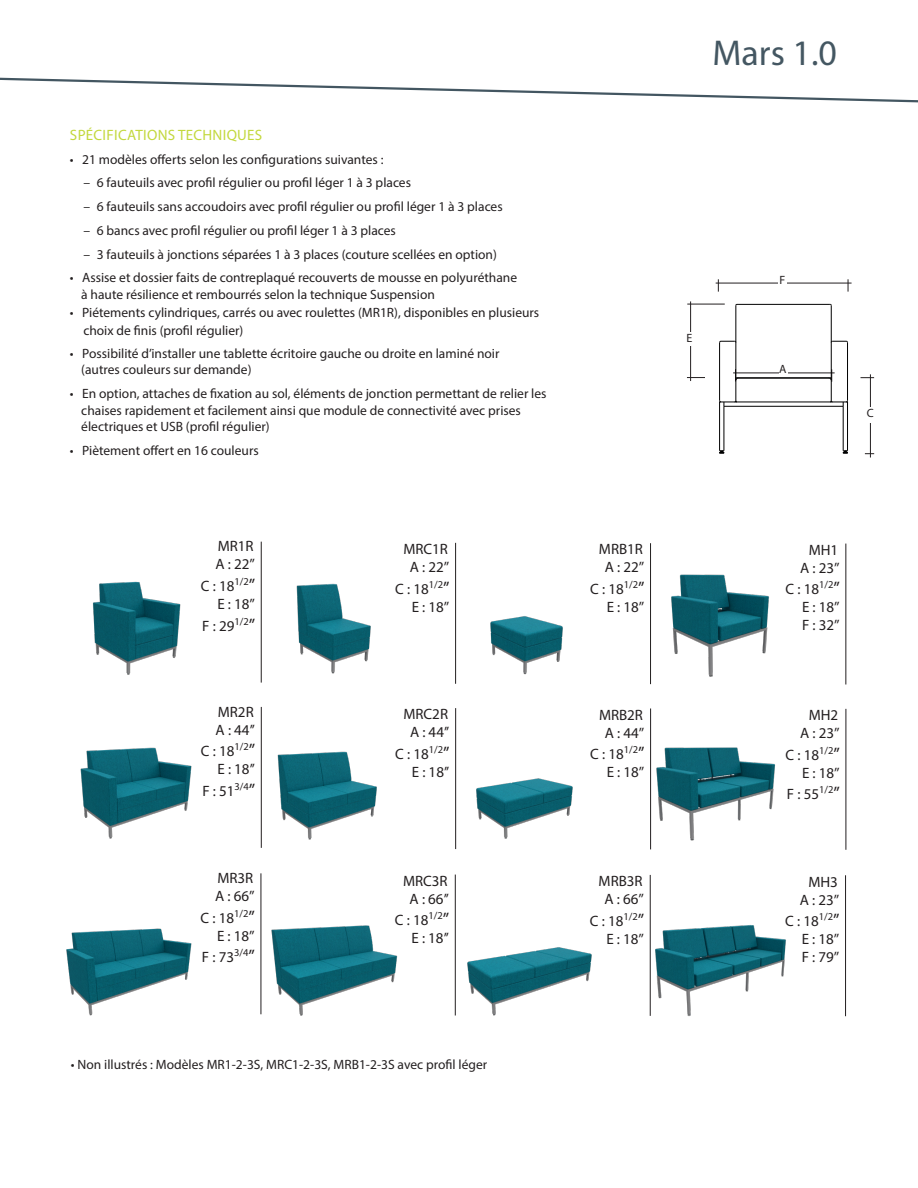
<style>
.page{position:relative;width:918px;height:1188px;background:#fff}
.page>*{position:absolute;margin:0;border:0;box-sizing:border-box;transform-origin:0 0}
.t1{font:36px "Myriad Pro";color:#445762}
.t2{font:15px "Myriad Pro";color:#231f20}
.t3{font:15px "Myriad Pro";letter-spacing:.02em;color:#c3d83d}
.t4{font:13.5px "Myriad Pro";color:#231f20}
.t5{font:12px "Myriad Pro";color:#231f20}
.s1{font-size:18px}
</style>
<div class="page">
<svg style="left:0;top:77px;width:918px;height:26px"></svg>
<img style="left:66px;top:928px;width:126px;height:88px">
<img style="left:271px;top:925px;width:127px;height:91px">
<hr style="left:455px;top:875px;width:1px;height:140px;background:#231f20">
<img style="left:455px;top:912px;width:137px;height:104px">
<hr style="left:650px;top:875px;width:1px;height:141px;background:#231f20">
<img style="left:649px;top:900px;width:137px;height:116px">
<hr style="left:845px;top:875px;width:1px;height:141px;background:#231f20">
<hr style="left:733px;top:373px;width:102px;height:1px;background:#231f20">
<hr style="left:870px;top:374px;width:1px;height:84px;background:#231f20">
<hr style="left:690px;top:301px;width:1px;height:80px;background:#231f20">
<hr style="left:687px;top:304px;width:38px;height:1px;background:#231f20">
<svg style="left:687px;top:377px;width:18px;height:1px"></svg>
<svg style="left:861px;top:377px;width:13px;height:1px"></svg>
<div style="left:687px;top:332px;width:9px;height:14px;background:#fff"></div>
<div style="left:779px;top:364px;width:8px;height:15px;background:#fff"></div>
<div style="left:867px;top:407px;width:9px;height:15px;background:#fff"></div>
<hr style="left:716px;top:283px;width:136px;height:1px;background:#231f20">
<svg style="left:848px;top:279px;width:1px;height:13px"></svg>
<svg style="left:718px;top:279px;width:1px;height:13px"></svg>
<div style="left:778px;top:274px;width:9px;height:15px;background:#fff"></div>
<hr style="left:736px;top:305px;width:1px;height:38px;background:#000">
<hr style="left:831px;top:305px;width:1px;height:38px;background:#000">
<hr style="left:719px;top:402px;width:1px;height:49px;background:#000">
<hr style="left:724px;top:406px;width:1px;height:45px;background:#000">
<hr style="left:847px;top:343px;width:1px;height:58px;background:#000">
<svg style="left:831px;top:341px;width:17px;height:2px"></svg>
<hr style="left:736px;top:343px;width:1px;height:37px;background:#000">
<hr style="left:831px;top:343px;width:1px;height:37px;background:#000">
<hr style="left:737px;top:402px;width:93px;height:1px;background:#000">
<svg style="left:719px;top:341px;width:17px;height:2px"></svg>
<hr style="left:719px;top:343px;width:1px;height:58px;background:#000">
<hr style="left:738px;top:304px;width:91px;height:1px;background:#000">
<hr style="left:724px;top:406px;width:119px;height:1px;background:#000">
<svg style="left:719px;top:450px;width:6px;height:4px"></svg>
<svg style="left:843px;top:450px;width:5px;height:4px"></svg>
<hr style="left:843px;top:406px;width:1px;height:45px;background:#000">
<hr style="left:847px;top:402px;width:1px;height:49px;background:#000">
<svg style="left:829px;top:369px;width:19px;height:37px"></svg>
<svg style="left:719px;top:369px;width:20px;height:37px"></svg>
<hr style="left:738px;top:378px;width:91px;height:1px;background:#000">
<hr style="left:261px;top:873px;width:1px;height:141px;background:#231f20">
<img style="left:80px;top:747px;width:112px;height:92px">
<hr style="left:455px;top:708px;width:1px;height:141px;background:#231f20">
<hr style="left:650px;top:708px;width:1px;height:141px;background:#231f20">
<hr style="left:846px;top:709px;width:1px;height:141px;background:#231f20">
<hr style="left:261px;top:707px;width:1px;height:141px;background:#231f20">
<img style="left:260px;top:740px;width:117px;height:108px">
<img style="left:455px;top:740px;width:118px;height:110px">
<img style="left:650px;top:736px;width:125px;height:107px">
<img style="left:93px;top:581px;width:88px;height:94px">
<hr style="left:455px;top:543px;width:1px;height:141px;background:#231f20">
<hr style="left:650px;top:543px;width:1px;height:141px;background:#231f20">
<hr style="left:845px;top:544px;width:1px;height:141px;background:#231f20">
<hr style="left:261px;top:542px;width:1px;height:141px;background:#231f20">
<img style="left:260px;top:570px;width:111px;height:113px">
<img style="left:455px;top:570px;width:108px;height:114px">
<img style="left:671px;top:574px;width:98px;height:103px">
<p class="t3" style="left:70px;top:126px;width:194px">SPÉCIFICATIONS TECHNIQUES</p>
<p class="t4" style="left:70px;top:151px;width:315px">• 21 modèles offerts selon les configurations suivantes :</p>
<p class="t4" style="left:83px;top:175px;width:329px">– 6 fauteuils avec profil régulier ou profil léger 1 à 3 places</p>
<p class="t4" style="left:83px;top:198px;width:421px">– 6 fauteuils sans accoudoirs avec profil régulier ou profil léger 1 à 3 places</p>
<p class="t4" style="left:83px;top:222px;width:314px">– 6 bancs avec profil régulier ou profil léger 1 à 3 places</p>
<p class="t4" style="left:83px;top:246px;width:415px">– 3 fauteuils à jonctions séparées 1 à 3 places (couture scellées en option)</p>
<p class="t4" style="left:70px;top:270px;width:449px">• Assise et dossier faits de contreplaqué recouverts de mousse en polyuréthane</p>
<p class="t4" style="left:81px;top:286px;width:355px">à haute résilience et rembourrés selon la technique Suspension</p>
<p class="t4" style="left:70px;top:304px;width:471px">• Piétements cylindriques, carrés ou avec roulettes (MR1R), disponibles en plusieurs</p>
<p class="t4" style="left:83px;top:322px;width:162px">choix de finis (profil régulier)</p>
<p class="t4" style="left:70px;top:345px;width:431px">• Possibilité d’installer une tablette écritoire gauche ou droite en laminé noir</p>
<p class="t4" style="left:81px;top:361px;width:172px">(autres couleurs sur demande)</p>
<p class="t4" style="left:70px;top:385px;width:478px">• En option, attaches de fixation au sol, éléments de jonction permettant de relier les</p>
<p class="t4" style="left:81px;top:402px;width:441px">chaises rapidement et facilement ainsi que module de connectivité avec prises</p>
<p class="t4" style="left:81px;top:418px;width:190px">électriques et USB (profil régulier)</p>
<p class="t4" style="left:70px;top:442px;width:190px">• Piètement offert en 16 couleurs</p>
<p class="t2" style="left:218px;top:537px;width:37px">MR1R</p>
<p class="t2" style="left:216px;top:555px;width:41px">A : 22’’</p>
<p class="t2" style="left:201px;top:577px;width:56px">C : 18<sup>1/2</sup><span class="s1">’’</span></p>
<p class="t2" style="left:217px;top:595px;width:39px">E : 18’’</p>
<p class="t2" style="left:202px;top:616px;width:54px">F : 29<sup>1/2</sup><span class="s1">’’</span></p>
<p class="t2" style="left:218px;top:702px;width:37px">MR2R</p>
<p class="t2" style="left:216px;top:720px;width:41px">A : 44’’</p>
<p class="t2" style="left:201px;top:742px;width:56px">C : 18<sup>1/2</sup><span class="s1">’’</span></p>
<p class="t2" style="left:217px;top:760px;width:39px">E : 18’’</p>
<p class="t2" style="left:202px;top:782px;width:54px">F : 51<sup>3/4</sup><span class="s1">’’</span></p>
<p class="t2" style="left:217px;top:869px;width:37px">MR3R</p>
<p class="t2" style="left:215px;top:887px;width:41px">A : 66’’</p>
<p class="t2" style="left:201px;top:908px;width:56px">C : 18<sup>1/2</sup><span class="s1">’’</span></p>
<p class="t2" style="left:217px;top:926px;width:39px">E : 18’’</p>
<p class="t2" style="left:202px;top:948px;width:54px">F : 73<sup>3/4</sup><span class="s1">’’</span></p>
<p class="t2" style="left:403px;top:540px;width:46px">MRC1R</p>
<p class="t2" style="left:410px;top:558px;width:41px">A : 22’’</p>
<p class="t2" style="left:395px;top:579px;width:56px">C : 18<sup>1/2</sup><span class="s1">’’</span></p>
<p class="t2" style="left:412px;top:597px;width:39px">E : 18’’</p>
<p class="t2" style="left:403px;top:705px;width:46px">MRC2R</p>
<p class="t2" style="left:410px;top:723px;width:41px">A : 44’’</p>
<p class="t2" style="left:395px;top:745px;width:56px">C : 18<sup>1/2</sup><span class="s1">’’</span></p>
<p class="t2" style="left:412px;top:763px;width:39px">E : 18’’</p>
<p class="t2" style="left:403px;top:872px;width:46px">MRC3R</p>
<p class="t2" style="left:410px;top:890px;width:41px">A : 66’’</p>
<p class="t2" style="left:395px;top:911px;width:56px">C : 18<sup>1/2</sup><span class="s1">’’</span></p>
<p class="t2" style="left:411px;top:929px;width:39px">E : 18’’</p>
<p class="t4" style="left:71px;top:1056px;width:418px">• Non illustrés : Modèles MR1-2-3S, MRC1-2-3S, MRB1-2-3S avec profil léger</p>
<p class="t1" style="left:712px;top:30px;width:126px">Mars 1.0</p>
<p class="t5" style="left:687px;top:330px;width:7px">E</p>
<p class="t2" style="left:599px;top:540px;width:46px">MRB1R</p>
<p class="t2" style="left:605px;top:558px;width:41px">A : 22’’</p>
<p class="t2" style="left:590px;top:580px;width:56px">C : 18<sup>1/2</sup><span class="s1">’’</span></p>
<p class="t2" style="left:607px;top:598px;width:39px">E : 18’’</p>
<p class="t2" style="left:599px;top:705px;width:46px">MRB2R</p>
<p class="t2" style="left:605px;top:723px;width:41px">A : 44’’</p>
<p class="t2" style="left:590px;top:745px;width:56px">C : 18<sup>1/2</sup><span class="s1">’’</span></p>
<p class="t2" style="left:607px;top:763px;width:39px">E : 18’’</p>
<p class="t2" style="left:599px;top:872px;width:46px">MRB3R</p>
<p class="t2" style="left:605px;top:890px;width:41px">A : 66’’</p>
<p class="t2" style="left:590px;top:912px;width:56px">C : 18<sup>1/2</sup><span class="s1">’’</span></p>
<p class="t2" style="left:606px;top:930px;width:39px">E : 18’’</p>
<p class="t5" style="left:780px;top:272px;width:7px">F</p>
<p class="t5" style="left:779px;top:362px;width:9px">A</p>
<p class="t5" style="left:867px;top:405px;width:8px">C</p>
<p class="t2" style="left:809px;top:541px;width:31px">MH1</p>
<p class="t2" style="left:800px;top:559px;width:41px">A : 23’’</p>
<p class="t2" style="left:786px;top:580px;width:56px">C : 18<sup>1/2</sup><span class="s1">’’</span></p>
<p class="t2" style="left:802px;top:598px;width:39px">E : 18’’</p>
<p class="t2" style="left:802px;top:616px;width:39px">F : 32’’</p>
<p class="t2" style="left:809px;top:706px;width:31px">MH2</p>
<p class="t2" style="left:800px;top:724px;width:41px">A : 23’’</p>
<p class="t2" style="left:786px;top:745px;width:56px">C : 18<sup>1/2</sup><span class="s1">’’</span></p>
<p class="t2" style="left:802px;top:763px;width:39px">E : 18’’</p>
<p class="t2" style="left:787px;top:785px;width:54px">F : 55<sup>1/2</sup><span class="s1">’’</span></p>
<p class="t2" style="left:808px;top:872px;width:31px">MH3</p>
<p class="t2" style="left:800px;top:890px;width:41px">A : 23’’</p>
<p class="t2" style="left:785px;top:912px;width:56px">C : 18<sup>1/2</sup><span class="s1">’’</span></p>
<p class="t2" style="left:802px;top:930px;width:39px">E : 18’’</p>
<p class="t2" style="left:802px;top:948px;width:39px">F : 79’’</p>
</div>
